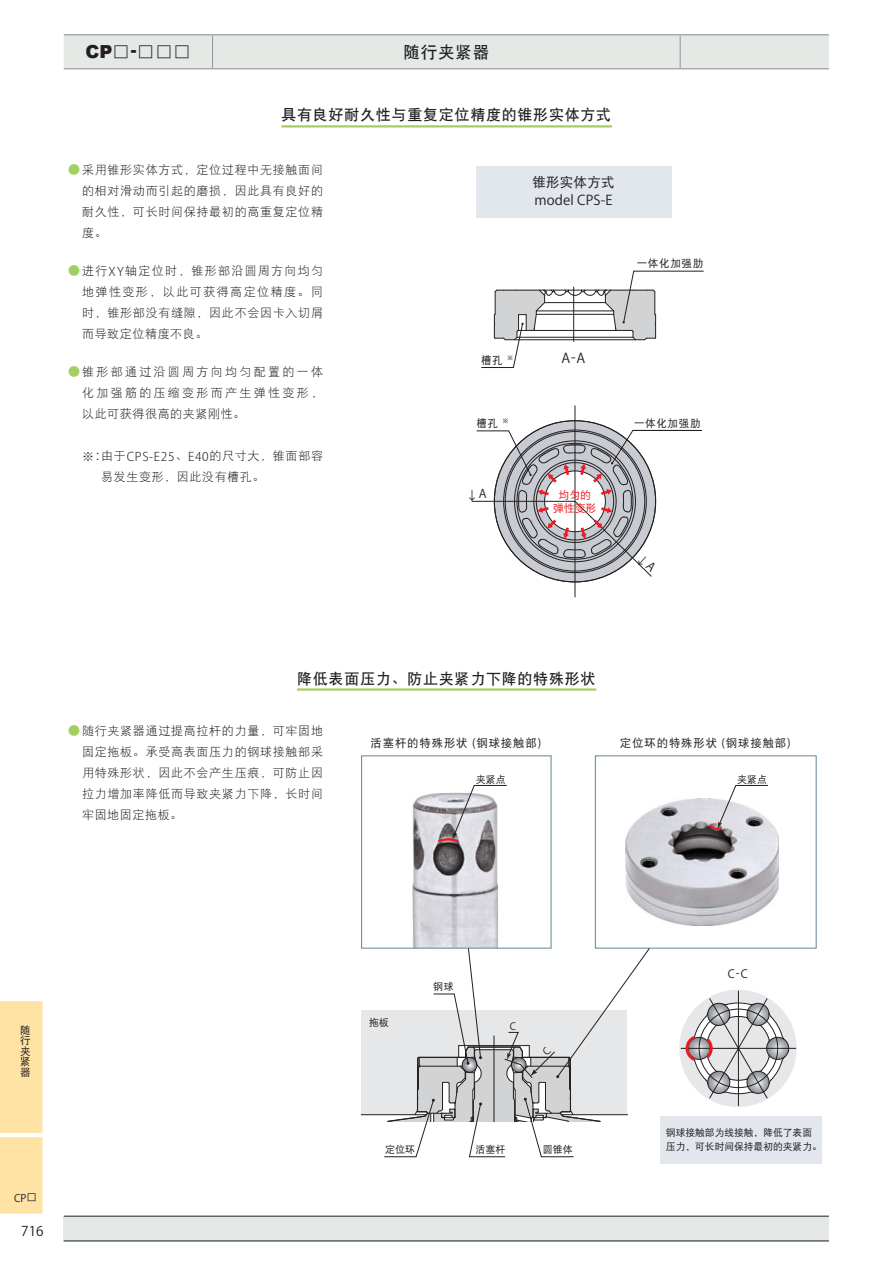
<style>
.page{position:relative;width:893px;height:1263px;background:#fff}
.page>*{position:absolute;margin:0;border:0;box-sizing:border-box;transform-origin:0 0}
.t1{font:17.25px "DF Hei GB W3 GBK EUC H";color:#231f20}
.t2{font:16.5px "DF Hei GB W7 GBK EUC H";letter-spacing:.05em;color:#231f20}
.t3{font:15px "DF Hei GB W7 GBK EUC H";letter-spacing:.05em;color:#231f20}
.t4{font:13.5px "Koz Go Pro Regular 90 msp RKSJ H";letter-spacing:.01em;color:#231f20}
.t5{font:13.5px "DF Hei GB W5 GBK EUC H";letter-spacing:.015em;color:#231f20}
.t6{font:12px/21px "DF Hei GB W3 GBK EUC H";letter-spacing:.06em;color:#231f20;text-align:justify}
.t7{font:12px "Koz Go Pro Light 90 msp RKSJ H";letter-spacing:.06em;color:#231f20}
.t8{font:12px "Koz Go Pro Regular 90 msp RKSJ H";color:#231f20}
.t9{font:11.4px "DF Hei GB W5 GBK EUC H";letter-spacing:.075em;color:#231f20}
.t10{font:11.4px "Koz Go Pro Regular 90 msp RKSJ H";color:#231f20}
.t11{font:10.8px/12.9px "DF Hei GB W5 GBK EUC H";color:#ed1c24;text-align:center}
.t12{font:10.5px/10.5px "DF Hei GB W5 GBK EUC H";letter-spacing:.065em;color:#231f20;text-align:justify}
.t13{font:10.5px "Koz Go Pro Regular 90 msp RKSJ H";color:#231f20}
.t14{font:9.9px "DF Hei GB W5 GBK EUC H";color:#231f20}
.t15{font:9.9px "Koz Go Pro Regular 90 msp RKSJ H";color:#231f20}
.t16{font:9.75px "DF Hei GB W5 GBK EUC H";color:#231f20}
.s1{font-family:"Arial";font-weight:900;font-size:18px}
.s2{font-family:"Arial";font-weight:900}
.s3{font-family:"Koz Go Pro Regular 90 msp RKSJ H";color:#a3cf62}
.s4{font-family:"Koz Go Pro Light 90 msp RKSJ H"}
.s5{font-family:"DF Hei GB W3 GBK EUC H"}
.s6{font-family:"Koz Go Pro Regular 90 msp RKSJ H"}
.s7{font-family:"DF Hei GB W5 GBK EUC H"}
</style>
<div class="page">
<div style="left:64px;top:1216px;width:765px;height:25px;background:#e4e9e6"></div>
<hr style="left:64px;top:1216px;width:765px;height:1px;background:#231f20">
<hr style="left:64px;top:1241px;width:765px;height:1px;background:#231f20">
<div style="left:64px;top:35px;width:765px;height:33px;background:#e4e9e6"></div>
<hr style="left:212px;top:35px;width:1px;height:33px;background:#939598">
<hr style="left:680px;top:35px;width:1px;height:33px;background:#939598">
<hr style="left:64px;top:34px;width:149px;height:1px;background:#939598">
<hr style="left:213px;top:34px;width:616px;height:1px;background:#939598">
<hr style="left:64px;top:68px;width:149px;height:1px;background:#939598">
<hr style="left:213px;top:68px;width:616px;height:1px;background:#939598">
<div style="left:0;top:1001px;width:43px;height:213px;background:#ffe3a5"></div>
<div style="left:362px;top:1010px;width:265px;height:105px;background:#e6e7e8"></div>
<hr style="left:362px;top:1114px;width:53px;height:1px;background:#231f20">
<img style="left:412px;top:793px;width:86px;height:153px">
<div style="left:679px;top:990px;width:118px;height:117px;background:#e6e7e8;border-radius:50%"></div>
<svg style="left:766px;top:1037px;width:23px;height:22px"></svg>
<hr style="left:738px;top:991px;width:1px;height:115px;background:#231f20">
<hr style="left:681px;top:1048px;width:115px;height:1px;background:#231f20">
<div style="left:766px;top:1037px;width:23px;height:23px;border:1px solid #231f20;border-radius:50%"></div>
<svg style="left:684px;top:998px;width:101px;height:101px"></svg>
<img style="left:626px;top:798px;width:153px;height:128px">
<hr style="left:575px;top:406px;width:1px;height:191px;background:#231f20">
<div style="left:476px;top:166px;width:195px;height:52px;background:#e1e7ed"></div>
<hr style="left:633px;top:430px;width:69px;height:1px;background:#231f20">
<div style="left:660px;top:1117px;width:161px;height:47px;background:#e1e7ed"></div>
<svg style="left:708px;top:785px;width:60px;height:45px"></svg>
<svg style="left:435px;top:785px;width:72px;height:59px"></svg>
<svg style="left:481px;top:271px;width:223px;height:97px"></svg>
<hr style="left:281px;top:125px;width:331px;height:3px;background:#a3cf62">
<hr style="left:297px;top:688px;width:299px;height:3px;background:#a3cf62">
<svg style="left:471px;top:421px;width:230px;height:161px"></svg>
<svg style="left:384px;top:948px;width:266px;height:209px"></svg>
<h1 class="t1" style="left:86px;top:45px;width:107px"><span class="s1">CP</span>□<span class="s2">-</span>□□□</h1>
<h2 class="t2" style="left:403px;top:45px;width:87px">随行夹紧器</h2>
<p class="t3" style="left:281px;top:109px;width:331px">具有良好耐久性与重复定位精度的锥形实体方式</p>
<p class="t6" style="left:82px;top:161px;width:242px;text-indent:-14px"><span class="s3">●</span> 采用锥形实体方式，定位过程中无接触面间的相对滑动而引起的磨损，因此具有良好的耐久性，可长时间保持最初的高重复定位精度。</p>
<p class="t6" style="left:82px;top:262px;width:242px;text-indent:-14px"><span class="s3">●</span>进行<span class="s4">XY</span>轴定位时，锥形部沿圆周方向均匀地弹性变形，以此可获得高定位精度。同时，锥形部没有缝隙，因此不会因卡入切屑而导致定位精度不良。</p>
<p class="t6" style="left:82px;top:363px;width:242px;text-indent:-14px"><span class="s3">●</span>锥形部通过沿圆周方向均匀配置的一体化加强筋的压缩变形而产生弹性变形，以此可获得很高的夹紧刚性。</p>
<p class="t7" style="left:82px;top:452px;width:242px">※： <span class="s5">由于</span>CPS-E25<span class="s5">、</span>E40<span class="s5">的尺寸大，锥面部容</span></p>
<p class="t6" style="left:101px;top:468px;width:165px">易发生变形，因此没有槽孔。</p>
<p class="t5" style="left:532px;top:177px;width:84px">锥形实体方式</p>
<p class="t4" style="left:534px;top:195px;width:80px">model CPS-E</p>
<p class="t12" style="left:481px;top:356px;width:34px">槽孔 <sup>※</sup></p>
<p class="t12" style="left:476px;top:419px;width:34px">槽孔 <sup>※</sup></p>
<p class="t8" style="left:466px;top:490px;width:22px">↓A</p>
<p class="t4" style="left:561px;top:353px;width:25px">A-A</p>
<p class="t11" style="left:553px;top:490px;width:45px">均匀的弹性变形</p>
<p class="t12" style="left:637px;top:259px;width:68px">一体化加强肋</p>
<p class="t12" style="left:634px;top:419px;width:68px">一体化加强肋</p>
<p class="t3" style="left:297px;top:672px;width:300px">降低表面压力、防止夹紧力下降的特殊形状</p>
<p class="t6" style="left:82px;top:722px;width:242px;text-indent:-14px"><span class="s3">●</span> 随行夹紧器通过提高拉杆的力量，可牢固地固定拖板。承受高表面压力的钢球接触部采用特殊形状，因此不会产生压痕，可防止因拉力增加率降低而导致夹紧力下降，长时间牢固地固定拖板。</p>
<p class="t9" style="left:370px;top:739px;width:172px">活塞杆的特殊形状 <span class="s6">(</span>钢球接触部<span class="s6">)</span></p>
<p class="t9" style="left:620px;top:739px;width:172px">定位环的特殊形状 <span class="s6">(</span>钢球接触部<span class="s6">)</span></p>
<p class="t14" style="left:476px;top:775px;width:31px">夹紧点</p>
<p class="t14" style="left:737px;top:775px;width:31px">夹紧点</p>
<p class="t12" style="left:20px;top:1026px;width:12px">随行夹紧器</p>
<p class="t13" style="left:14px;top:1194px;width:24px">CP<span class="s7">□</span></p>
<p class="t4" style="left:21px;top:1226px;width:24px">716</p>
<p class="t14" style="left:369px;top:1019px;width:21px">拖板</p>
<p class="t14" style="left:433px;top:983px;width:22px">钢球</p>
<p class="t15" style="left:510px;top:1022px;width:8px">C</p>
<p class="t10" style="left:728px;top:969px;width:22px">C-C</p>
<p class="t14" style="left:385px;top:1145px;width:31px">定位环</p>
<p class="t16" style="left:666px;top:1128px;width:148px">钢球接触部为线接触，降低了表面</p>
<p class="t14" style="left:475px;top:1145px;width:31px">活塞杆</p>
<p class="t14" style="left:543px;top:1145px;width:31px">圆锥体</p>
<p class="t16" style="left:666px;top:1143px;width:157px">压力，可长时间保持最初的夹紧力。</p>
</div>
